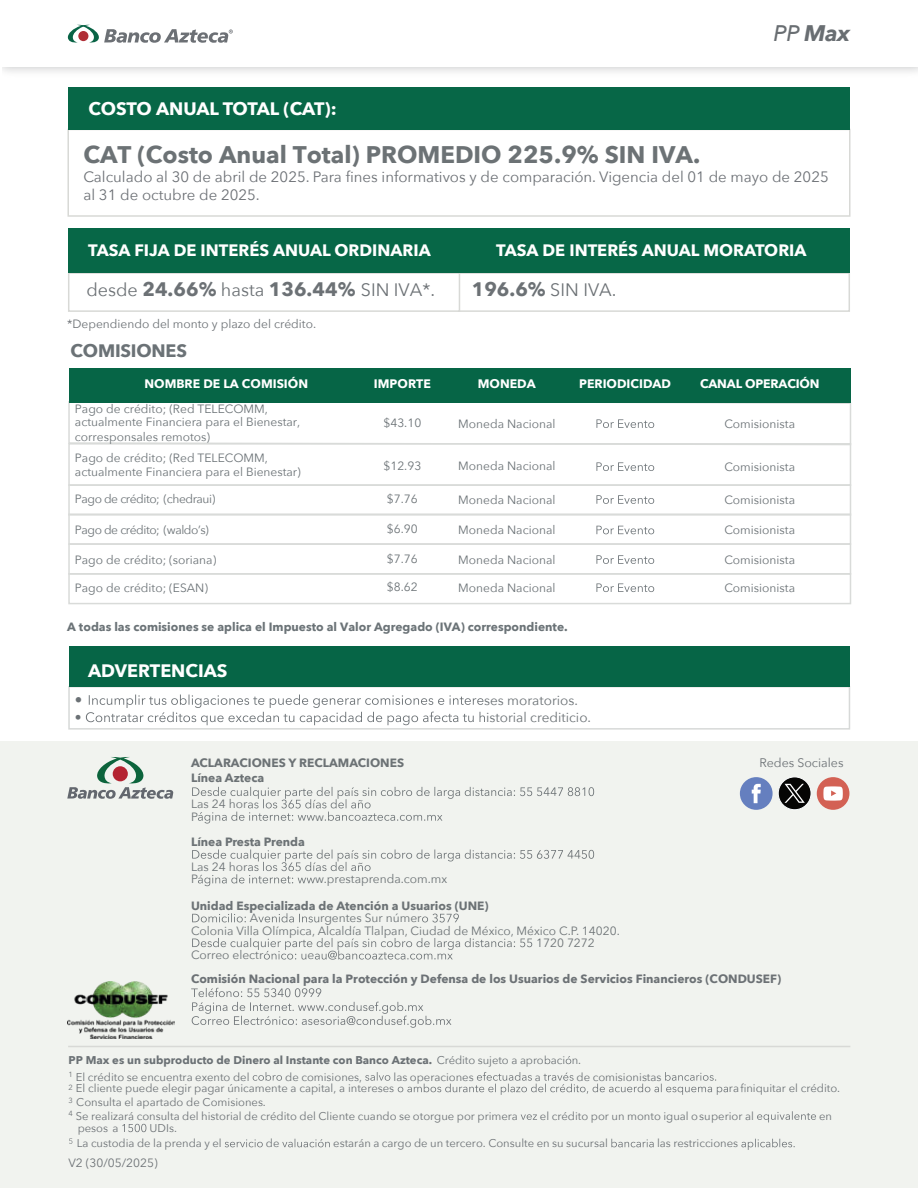
<style>
.page{position:relative;width:918px;height:1188px;background:#fff}
.page>*{position:absolute;margin:0;border:0;box-sizing:border-box;transform-origin:0 0}
.t1{font:700 24px "Avenir Next";color:#6c7275}
.t2{font:italic 700 22.5px "Avenir Next";color:#696e72}
.t3{font:18px "Avenir Next";color:#6c7175}
.t4{font:700 18px "Avenir Next";color:#fff}
.t5{font:700 18px "Avenir Next";letter-spacing:-.01em;color:#6b7276}
.t6{font:700 16.5px "Avenir Next";color:#fff}
.t7{font:15px/18px "Avenir Next";color:#6c7075}
.t8{font:15px "Avenir Next";color:#6b7175}
.t9{font:13.5px "Avenir Next";color:#6b7175}
.t10{font:12.45px "Avenir Next";color:#6c7175}
.t11{font:700 12.3px "Avenir Next";color:#fff}
.t12{font:12px/14px "Avenir Next";color:#6b7276}
.t13{font:12px/12.3px "Avenir Next";color:#6c7275}
.t14{font:700 12px "Avenir Next";color:#6c7275}
.t15{font:700 12px "Avenir Next";color:#6c7175}
.t16{font:700 12px "Avenir Next";color:#6b7377}
.t17{font:12px "Avenir Next";color:#6c7175}
.t18{font:12px "Avenir Next";letter-spacing:-.035em;color:#6b7276}
.t19{font:11.25px/13.5px "Avenir Next";color:#6c7175}
.t20{font:700 11.25px/16.5px "Avenir Next";color:#6b7175}
.s1{font-weight:500}
.s2{font-weight:700;font-size:19.5px}
.s3{font-weight:400}
.s4{font-weight:400;color:#6c7175}
</style>
<div class="page">
<div style="left:0;top:742px;width:917px;height:446px;background:#f1f3ef"></div>
<svg style="left:67px;top:25px;width:166px;height:18px"></svg>
<div style="left:817px;top:777px;width:32px;height:33px;background:#d36154;border-radius:50%"></div>
<div style="left:740px;top:777px;width:33px;height:33px;background:#657fbf;border-radius:50%"></div>
<svg style="left:67px;top:129px;width:784px;height:88px"></svg>
<div style="left:68px;top:87px;width:782px;height:42px;background:#076747"></div>
<svg style="left:68px;top:273px;width:782px;height:39px"></svg>
<div style="left:68px;top:229px;width:782px;height:44px;background:#076747"></div>
<div style="left:69px;top:368px;width:781px;height:34px;background:#066546"></div>
<svg style="left:68px;top:400px;width:784px;height:205px"></svg>
<div style="left:69px;top:646px;width:780px;height:41px;background:#066546"></div>
<svg style="left:68px;top:685px;width:782px;height:45px"></svg>
<svg style="left:67px;top:757px;width:106px;height:42px"></svg>
<svg style="left:191px;top:988px;width:260px;height:40px"></svg>
<svg style="left:192px;top:913px;width:54px;height:9px"></svg>
<svg style="left:258px;top:913px;width:61px;height:9px"></svg>
<svg style="left:422px;top:914px;width:37px;height:9px"></svg>
<svg style="left:192px;top:938px;width:340px;height:22px"></svg>
<svg style="left:192px;top:787px;width:402px;height:37px"></svg>
<img style="left:68px;top:982px;width:107px;height:56px">
<svg style="left:192px;top:850px;width:402px;height:36px"></svg>
<svg style="left:823px;top:786px;width:20px;height:15px"></svg>
<svg style="left:752px;top:784px;width:9px;height:19px"></svg>
<hr style="left:68px;top:1046px;width:782px;height:1px;background:#d8d9d6">
<svg style="left:545px;top:1056px;width:5px;height:8px"></svg>
<svg style="left:566px;top:1056px;width:5px;height:8px"></svg>
<svg style="left:253px;top:1072px;width:29px;height:9px"></svg>
<svg style="left:365px;top:1072px;width:25px;height:9px"></svg>
<svg style="left:398px;top:1072px;width:330px;height:23px"></svg>
<svg style="left:740px;top:1084px;width:6px;height:8px"></svg>
<svg style="left:521px;top:1114px;width:16px;height:6px"></svg>
<svg style="left:757px;top:1111px;width:59px;height:11px"></svg>
<svg style="left:122px;top:1124px;width:24px;height:8px"></svg>
<svg style="left:69px;top:1138px;width:3px;height:6px"></svg>
<svg style="left:225px;top:1139px;width:38px;height:8px"></svg>
<svg style="left:282px;top:1139px;width:48px;height:8px"></svg>
<svg style="left:611px;top:1139px;width:43px;height:8px"></svg>
<svg style="left:741px;top:1139px;width:54px;height:11px"></svg>
<svg style="left:778px;top:777px;width:33px;height:33px"></svg>
<div style="left:778px;top:777px;width:33px;height:33px;border:1px solid #fff;border-radius:50%"></div>
<svg style="left:784px;top:784px;width:21px;height:19px"></svg>
<h3 class="t4" style="left:89px;top:93px;width:250px">COSTO ANUAL TOTAL (CAT):</h3>
<h2 class="t2" style="left:774px;top:14px;width:78px"><span class="s1">PP</span> Max</h2>
<h1 class="t1" style="left:83px;top:134px;width:618px">CAT (Costo Anual Total) PROMEDIO 225.9% SIN IVA.</h1>
<p class="t7" style="left:83px;top:168px;width:747px">Calculado al 30 de abril de 2025. Para fines informativos y de comparación. Vigencia del 01 de mayo de 2025 al 31 de octubre de 2025.</p>
<h3 class="t6" style="left:88px;top:235px;width:344px">TASA FIJA DE INTERÉS ANUAL ORDINARIA</h3>
<h3 class="t3" style="left:86px;top:275px;width:350px">desde <span class="s2">24.66%</span> hasta <span class="s2">136.44%</span> SIN IVA*.</h3>
<p class="t17" style="left:67px;top:313px;width:250px">*Dependiendo del monto y plazo del crédito.</p>
<h3 class="t5" style="left:71px;top:335px;width:118px">COMISIONES</h3>
<h3 class="t6" style="left:496px;top:235px;width:312px">TASA DE INTERÉS ANUAL MORATORIA</h3>
<h3 class="t3" style="left:472px;top:275px;width:146px"><span class="s2">196.6%</span> SIN IVA.</h3>
<p class="t11" style="left:144px;top:373px;width:165px">NOMBRE DE LA COMISIÓN</p>
<p class="t11" style="left:374px;top:373px;width:58px">IMPORTE</p>
<p class="t11" style="left:478px;top:373px;width:59px">MONEDA</p>
<p class="t11" style="left:579px;top:373px;width:93px">PERIODICIDAD</p>
<p class="t11" style="left:700px;top:373px;width:121px">CANAL OPERACIÓN</p>
<p class="t12" style="left:75px;top:401px;width:227px">Pago de crédito; (Red TELECOMM, actualmente Financiera para el Bienestar, corresponsales remotos)</p>
<p class="t12" style="left:75px;top:451px;width:227px;line-height:13.5px">Pago de crédito; (Red TELECOMM, actualmente Financiera para el Bienestar)</p>
<p class="t12" style="left:383px;top:415px;width:39px">$43.10</p>
<p class="t12" style="left:458px;top:416px;width:99px">Moneda Nacional</p>
<p class="t12" style="left:724px;top:416px;width:72px">Comisionista</p>
<p class="t12" style="left:458px;top:459px;width:99px">Moneda Nacional</p>
<p class="t12" style="left:458px;top:492px;width:99px">Moneda Nacional</p>
<p class="t12" style="left:383px;top:458px;width:39px">$12.93</p>
<p class="t12" style="left:724px;top:459px;width:72px">Comisionista</p>
<p class="t18" style="left:75px;top:489px;width:142px">Pago de crédito; (chedraui)</p>
<p class="t12" style="left:387px;top:491px;width:32px">$7.76</p>
<p class="t12" style="left:724px;top:492px;width:72px">Comisionista</p>
<p class="t18" style="left:75px;top:520px;width:135px">Pago de crédito; (waldo’s)</p>
<p class="t12" style="left:387px;top:521px;width:32px">$6.90</p>
<p class="t12" style="left:458px;top:523px;width:99px">Moneda Nacional</p>
<p class="t12" style="left:724px;top:523px;width:72px">Comisionista</p>
<p class="t12" style="left:75px;top:552px;width:143px">Pago de crédito; (soriana)</p>
<p class="t12" style="left:387px;top:551px;width:32px">$7.76</p>
<p class="t12" style="left:458px;top:552px;width:99px">Moneda Nacional</p>
<p class="t12" style="left:724px;top:552px;width:72px">Comisionista</p>
<p class="t12" style="left:75px;top:580px;width:134px">Pago de crédito; (ESAN)</p>
<p class="t12" style="left:387px;top:579px;width:32px">$8.62</p>
<p class="t12" style="left:458px;top:581px;width:99px">Moneda Nacional</p>
<p class="t12" style="left:724px;top:580px;width:72px">Comisionista</p>
<p class="t16" style="left:67px;top:617px;width:502px">A todas las comisiones se aplica el Impuesto al Valor Agregado (IVA) correspondiente.</p>
<h3 class="t4" style="left:88px;top:655px;width:141px">ADVERTENCIAS</h3>
<p class="t8" style="left:75px;top:687px;width:9px">•</p>
<p class="t9" style="left:484px;top:689px;width:95px">ses moratorios.</p>
<p class="t9" style="left:75px;top:706px;width:8px">•</p>
<p class="t9" style="left:486px;top:706px;width:106px">istorial crediticio.</p>
<p class="t14" style="left:191px;top:752px;width:215px">ACLARACIONES Y RECLAMACIONES</p>
<p class="t14" style="left:191px;top:767px;width:75px">Línea Azteca</p>
<p class="t13" style="left:191px;top:797px;width:58px">Las 24 hor<br>P</p>
<p class="t14" style="left:191px;top:832px;width:115px">Línea Presta Prenda</p>
<p class="t13" style="left:191px;top:860px;width:58px">Las 24 hor<br>P</p>
<p class="t13" style="left:315px;top:810px;width:10px">w</p>
<p class="t13" style="left:315px;top:872px;width:134px">w.prestaprenda.com.mx</p>
<p class="t14" style="left:191px;top:895px;width:299px">Unidad Especializada de Atención a Usuarios (UNE)</p>
<p class="t13" style="left:250px;top:911px;width:10px">A</p>
<p class="t13" style="left:320px;top:911px;width:103px">rgentes Sur númer</p>
<p class="t13" style="left:191px;top:924px;width:430px">Colonia Villa Olímpica, Alcaldía Tlalpan, Ciudad de México, México C.P. 14020.</p>
<p class="t13" style="left:536px;top:936px;width:60px">1720 7272</p>
<p class="t13" style="left:191px;top:949px;width:74px">Correo electr</p>
<p class="t13" style="left:307px;top:949px;width:8px">e</p>
<p class="t10" style="left:759px;top:752px;width:86px">Redes Sociales</p>
<p class="t15" style="left:191px;top:968px;width:592px">Comisión Nacional para la Protección y Defensa de los Usuarios de Servicios Financieros (CONDUSEF)</p>
<p class="t20" style="left:69px;top:1052px;width:514px">PP Max es un subproducto de Dinero al Instante con Banco Azteca. <span class="s3">Crédito sujeto a apro aci n.<br></span><sup>1</sup> <span class="s4">El crédito se encuentra exento del</span></p>
<p class="t19" style="left:285px;top:1069px;width:78px">de comisiones,</p>
<p class="t19" style="left:394px;top:1069px;width:82px">las operaciones</p>
<p class="t19" style="left:535px;top:1069px;width:8px">a</p>
<p class="t19" style="left:577px;top:1069px;width:87px">de comisionistas</p>
<p class="t19" style="left:69px;top:1081px;width:327px"><sup>2</sup> El cliente puede elegir pagar únicamente a capital, a intereses</p>
<p class="t19" style="left:729px;top:1081px;width:113px">ra niquitar el crédito.</p>
<p class="t19" style="left:69px;top:1095px;width:451px"><sup>3</sup> Consulta el apartado de Comisiones.<br><sup>4</sup> Se realizará consulta del historial de crédito del Cliente cuando se otorgue por primera</p>
<p class="t19" style="left:540px;top:1109px;width:215px">el crédito por un monto igual o superior al</p>
<p class="t19" style="left:819px;top:1109px;width:14px">en</p>
<p class="t19" style="left:77px;top:1120px;width:147px;line-height:15.3px;text-indent:73px">UDIs.<br>La custodia de la prenda y el</p>
<p class="t19" style="left:78px;top:1121px;width:42px">pesos a</p>
<p class="t19" style="left:266px;top:1136px;width:15px">de</p>
<p class="t19" style="left:333px;top:1136px;width:276px">estarán a cargo de un tercero. Consulte en su sucursal</p>
<p class="t19" style="left:657px;top:1136px;width:83px">las restricciones</p>
<p class="t17" style="left:69px;top:1153px;width:91px">V2 (30/05/2025)</p>
</div>
